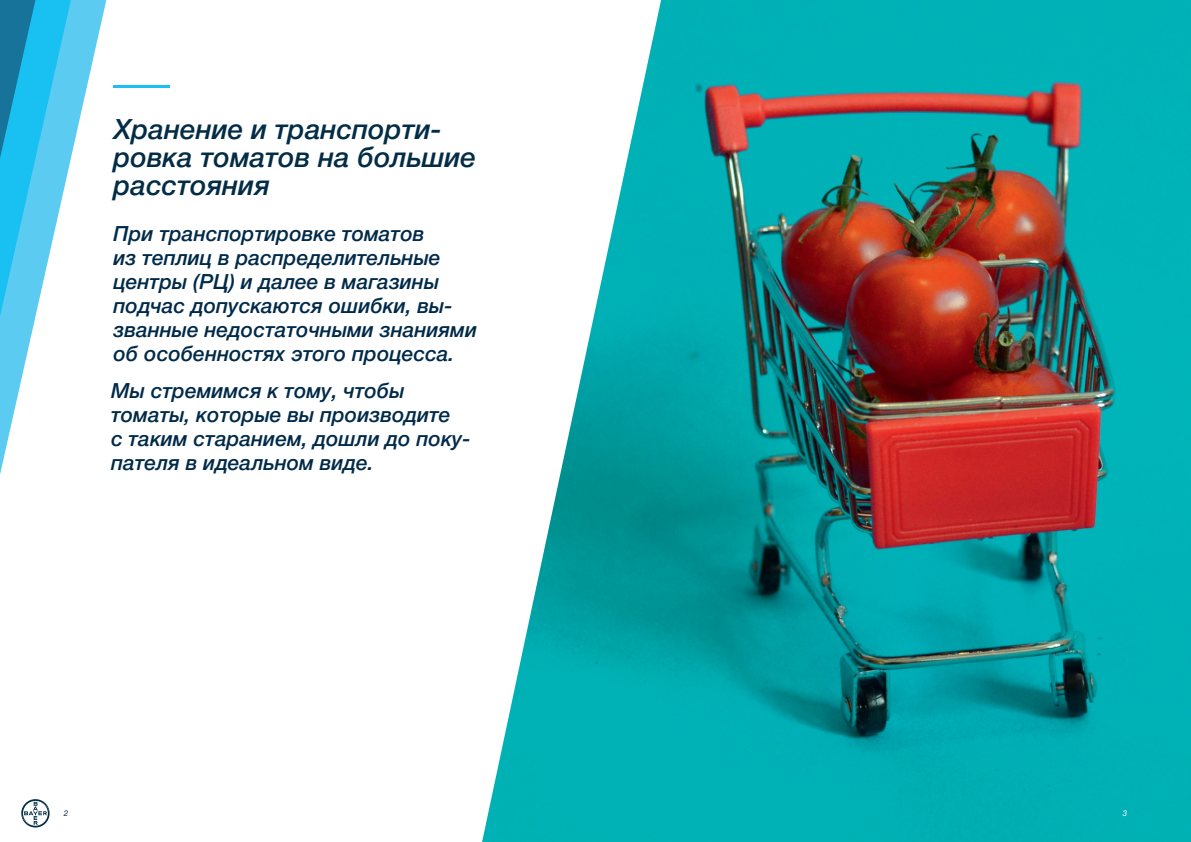
<style>
.page{position:relative;width:1191px;height:842px;background:#fff}
.page>*{position:absolute;margin:0;border:0;box-sizing:border-box;transform-origin:0 0}
.t1{font:500 28px/28px "Helvetica Neue";color:#032c46}
.t2{font:italic 500 21px/24px "Helvetica Neue";color:#002a49}
.t3{font:italic 8px "Helvetica Neue Cyr";color:#032c46}
.t4{font:italic 8px "Helvetica Neue Cyr";color:#fff}
</style>
<div class="page">
<img style="left:482px;top:0;width:709px;height:842px">
<svg style="left:0;top:0;width:106px;height:475px"></svg>
<svg style="left:0;top:0;width:71px;height:316px;background:#4dc2e8"></svg>
<svg style="left:21px;top:799px;width:29px;height:28px"></svg>
<hr style="left:113px;top:85px;width:57px;height:3px;background:#18c1f2">
<h1 class="t1" style="left:113px;top:115px;width:364px">Хранение и транспорти&shy;ровка томатов на большие расстояния</h1>
<p class="t2" style="left:113px;top:222px;width:365px">При транспортировке томатов<br>из теплиц в распределительные центры (РЦ) и далее в магазины подчас допускаются ошибки, вы&shy;званные недостаточными знаниями об особенностях этого процесса.</p>
<p class="t2" style="left:111px;top:378px;width:361px">Мы стремимся к тому, чтобы томаты, которые вы производите<br>с таким старанием, дошли до поку&shy;пателя в идеальном виде.</p>
<p class="t3" style="left:64px;top:809px;width:6px">2</p>
<p class="t4" style="left:1122px;top:809px;width:6px">3</p>
</div>
